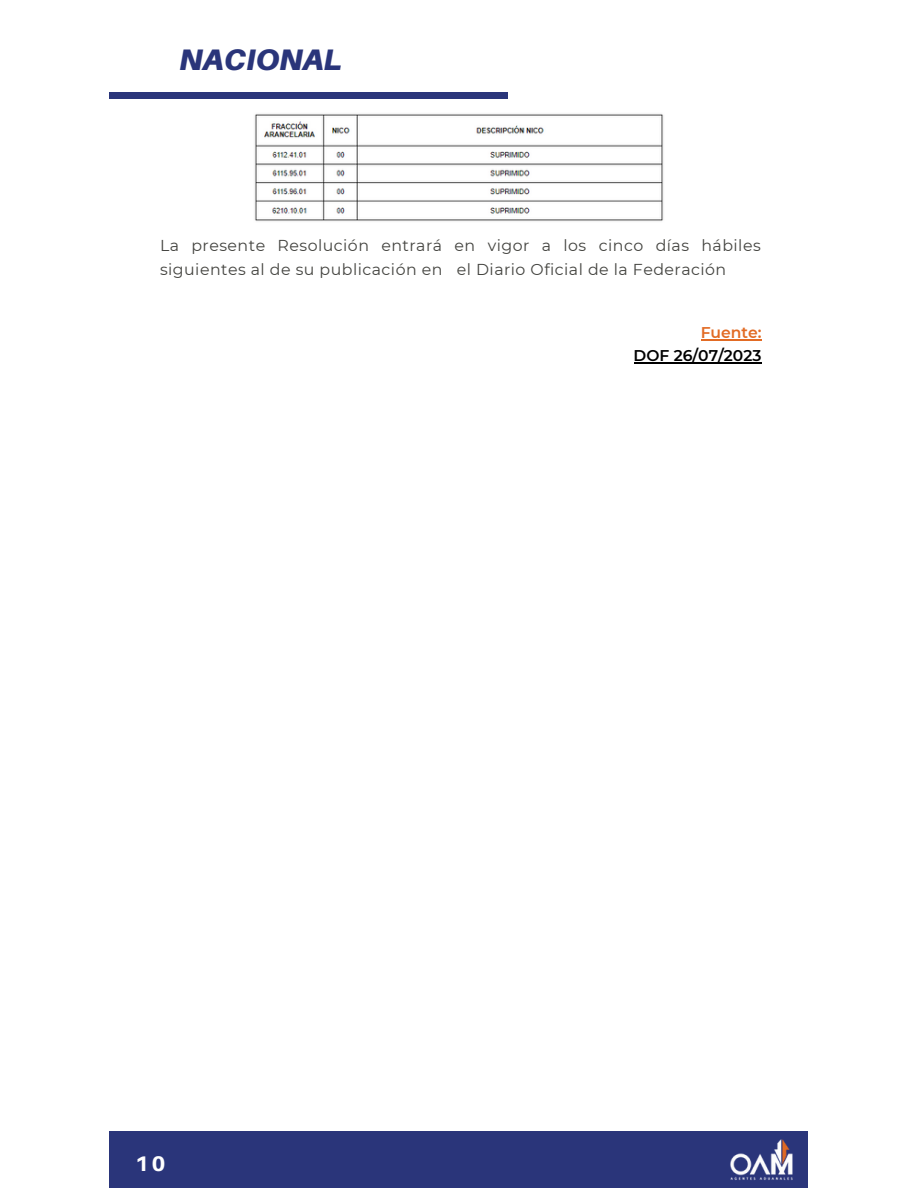
<style>
.page{position:relative;width:918px;height:1188px;background:#fff}
.page>*{position:absolute;margin:0;border:0;box-sizing:border-box;transform-origin:0 0}
.t1{font:italic 900 29.7px "Aileron";color:#2a357a}
.t2{font:800 21.15px "Aileron";color:#fff}
.t3{font:15.75px/23.7px "Montserrat";letter-spacing:.03em;color:#444440}
.t4{font:600 15.6px "Montserrat";color:#000}
.t5{font:600 15.6px "Montserrat";color:#e26b24}
</style>
<div class="page">
<div style="left:110px;top:1132px;width:698px;height:56px;background:#2a357a"></div>
<div style="left:110px;top:92px;width:398px;height:7px;background:#2a357a"></div>
<img style="left:730px;top:1139px;width:63px;height:41px">
<img style="left:254px;top:114px;width:410px;height:107px">
<hr style="left:701px;top:339px;width:61px;height:1px;background:#e26b24">
<hr style="left:634px;top:363px;width:128px;height:1px;background:#000">
<p class="t1" style="left:179px;top:41px;width:164px">NACIONAL</p>
<p class="t3" style="left:160px;top:234px;width:602px">La presente Resolución entrará en vigor a los cinco días hábiles siguientes al de su publicación en el Diario Oficial de la Federación</p>
<p class="t2" style="left:135px;top:1150px;width:32px">10</p>
<p class="t5" style="left:701px;top:322px;width:62px">Fuente:</p>
<p class="t4" style="left:634px;top:346px;width:129px">DOF 26/07/2023</p>
</div>
